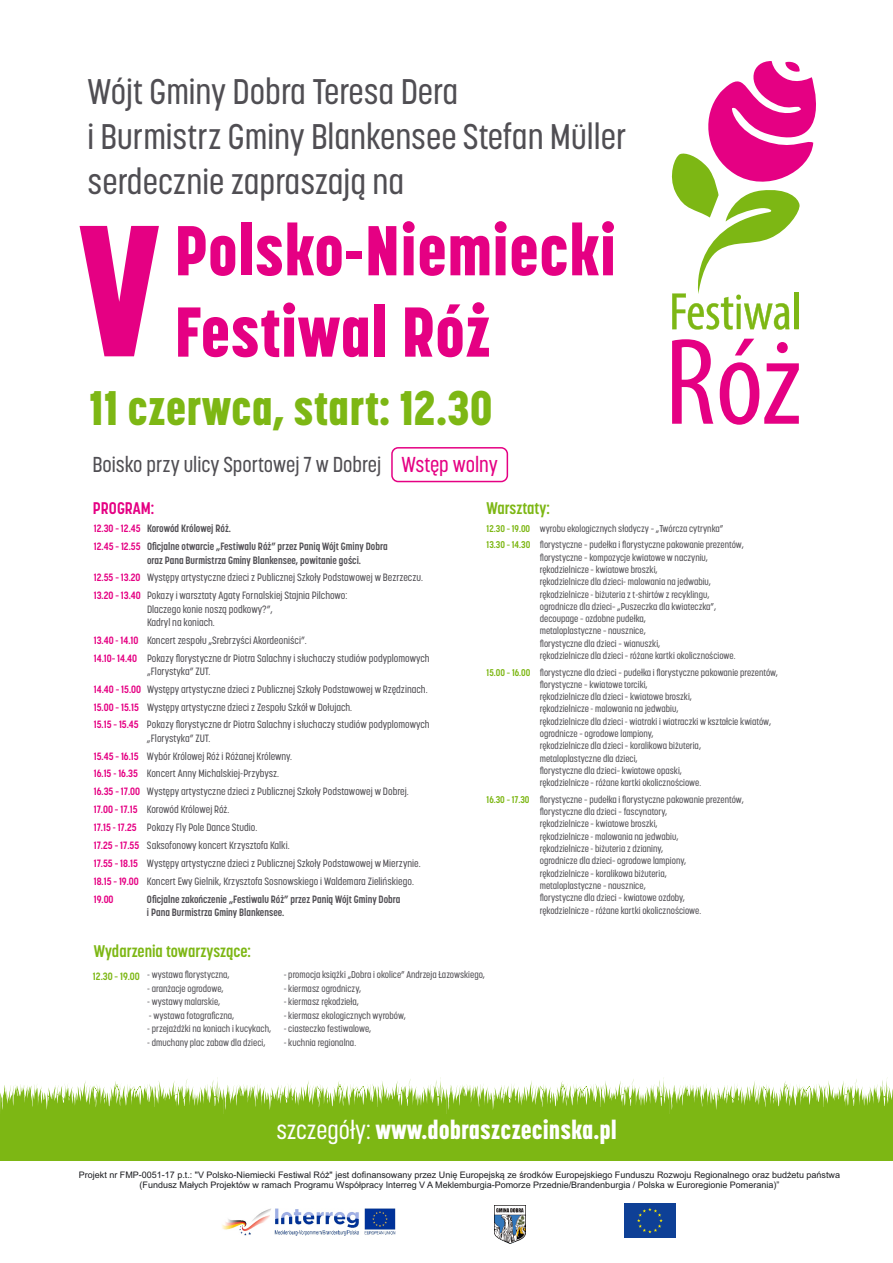
<style>
.page{position:relative;width:893px;height:1263px;background:#fff}
.page>*{position:absolute;margin:0;border:0;box-sizing:border-box;transform-origin:0 0}
.t1{font:800 184.65px "Korolev Condensed";color:#e50083}
.t2{font:800 69.68px "Korolev Condensed";color:#e50083}
.t3{font:800 48px "Korolev Condensed";color:#7db714}
.t4{font:500 35.33px/44.5px "Korolev Condensed";color:#504e53}
.t5{font:800 25.5px "Korolev Condensed";color:#fff}
.t6{font:500 21.45px "Korolev Condensed";color:#504e53}
.t7{font:700 16.73px "Korolev Condensed";color:#7db714}
.t8{font:700 16.73px "Korolev Condensed";color:#e50083}
.t9{font:500 10.5px/17.9px "Korolev Condensed";color:#504e53}
.t10{font:700 10.5px/17.9px "Korolev Condensed";color:#504e53}
.t11{font:500 9.75px/12.3px "Korolev Condensed";color:#504e53}
.t12{font:9px/10.1px "Arial";color:#1b1c20;text-align:center}
.s1{color:#e50083}
.s2{font-weight:700}
.s3{font-weight:700;color:#e50083}
.s4{font-weight:700;color:#7db714}
.s5{font-weight:700;font-size:10.5px;color:#7db714}
.s6{font-weight:500}
</style>
<div class="page">
<div style="left:0;top:1114px;width:893px;height:46px;background:#7db714"></div>
<svg style="left:0;top:1077px;width:893px;height:37px"></svg>
<svg style="left:672px;top:339px;width:41px;height:85px"></svg>
<svg style="left:720px;top:339px;width:79px;height:86px"></svg>
<svg style="left:671px;top:61px;width:145px;height:269px"></svg>
<div style="left:391px;top:447px;width:117px;height:35px;border:1px solid #e50083;border-radius:6px"></div>
<div style="left:624px;top:1203px;width:51px;height:34px;background:#0e4096"></div>
<svg style="left:637px;top:1208px;width:26px;height:25px"></svg>
<img style="left:222px;top:1208px;width:174px;height:27px">
<img style="left:495px;top:1205px;width:30px;height:38px">
<h3 class="t4" style="left:88px;top:71px;width:540px">Wójt Gminy Dobra Teresa Dera<br>i Burmistrz Gminy Blankensee Stefan Müller serdecznie zapraszają na</h3>
<h2 class="t2" style="left:174px;top:222px;width:444px">Polsko-Niemiecki</h2>
<h1 class="t1" style="left:78px;top:216px;width:83px">V</h1>
<h2 class="t2" style="left:174px;top:304px;width:318px">Festiwal Róż</h2>
<h3 class="t3" style="left:89px;top:389px;width:405px">11 czerwca, start: 12.30</h3>
<h3 class="t6" style="left:92px;top:454px;width:407px">Boisko przy ulicy Sportowej 7 w Dobrej <span class="s1">Wstęp wolny</span></h3>
<h3 class="t8" style="left:93px;top:500px;width:63px">PROGRAM:</h3>
<h3 class="t7" style="left:486px;top:500px;width:65px">Warsztaty:</h3>
<p class="t10" style="left:94px;top:520px;width:295px"><span class="s1">12.30 – 12.45</span> Korowód Królowej Róż.<br><span class="s1">12.45 – 12.55</span> Oficjalne otwarcie „Festiwalu Róż” przez Panią Wójt Gminy Dobra</p>
<p class="t9" style="left:94px;top:551px;width:331px;text-indent:53px"><span class="s2">oraz Pana Burmistrza Gminy Blankensee, powitanie gości.<br></span><span class="s3">12.55 – 13.20</span> Występy artystyczne dzieci z Publicznej Szkoły Podstawowej w Bezrzeczu.<br><span class="s3">13.20 – 13.40</span> Pokazy i warsztaty Agaty Fornalskiej Stajnia Pilchowo:</p>
<p class="t9" style="left:147px;top:603px;width:127px;line-height:13.3px">Dlaczego konie noszą podkowy?”,<br>Kadryl na koniach.</p>
<p class="t9" style="left:94px;top:631px;width:337px"><span class="s3">13.40 - 14.10</span> Koncert zespołu „Srebrzyści Akordeoniści”.<br><span class="s3">14.10– 14.40</span> Pokazy florystyczne dr Piotra Salachny i słuchaczy studiów podyplomowych</p>
<p class="t9" style="left:94px;top:663px;width:337px;text-indent:53px">„Florystyka” ZUT.<br><span class="s3">14.40 – 15.00</span> Występy artystyczne dzieci z Publicznej Szkoły Podstawowej w Rzędzinach.<br><span class="s3">15.00 – 15.15</span> Występy artystyczne dzieci z Zespołu Szkół w Dołujach.<br><span class="s3">15.15 – 15.45</span> Pokazy florystyczne dr Piotra Salachny i słuchaczy studiów podyplomowych</p>
<p class="t9" style="left:94px;top:729px;width:328px;text-indent:53px">„Florystyka” ZUT.<br><span class="s3">15.45 – 16.15</span> Wybór Królowej Róż i Różanej Królewny.<br><span class="s3">16.15 - 16.35</span> Koncert Anny Michalskiej-Przybysz.<br><span class="s3">16.35 – 17.00</span> Występy artystyczne dzieci z Publicznej Szkoły Podstawowej w Dobrej.<br><span class="s3">17.00 – 17.15</span> Korowód Królowej Róż.<br><span class="s3">17.15 - 17.25</span> Pokazy Fly Pole Dance Studio.<br><span class="s3">17.25 – 17.55</span> Saksofonowy koncert Krzysztofa Kalki.<br><span class="s3">17.55 – 18.15</span> Występy artystyczne dzieci z Publicznej Szkoły Podstawowej w Mierzynie.<br><span class="s3">18.15 – 19.00</span> Koncert Ewy Gielnik, Krzysztofa Sosnowskiego i Waldemara Zielińskiego.<br><span class="s3">19.00</span></p>
<p class="t10" style="left:147px;top:893px;width:255px;line-height:13.3px">Oficjalne zakończenie „Festiwalu Róż” przez Panią Wójt Gminy Dobra i Pana Burmistrza Gminy Blankensee.</p>
<h3 class="t7" style="left:94px;top:943px;width:159px">Wydarzenia towarzyszące:</h3>
<p class="t11" style="left:487px;top:520px;width:259px;line-height:16.6px"><span class="s4">12.30 – 19.00</span> wyrobu ekologicznych słodyczy – „Twórcza cytrynka”<br><span class="s4">13.30 – 14.30</span> florystyczne – pudełka i florystyczne pakowanie prezentów,</p>
<p class="t11" style="left:540px;top:551px;width:197px">florystyczne – kompozycje kwiatowe w naczyniu, rękodzielnicze – kwiatowe broszki,<br>rękodzielnicze dla dzieci- malowania na jedwabiu, rękodzielnicze - biżuteria z t-shirtów z recyklingu, ogrodnicze dla dzieci– „Puszeczka dla kwiateczka”, decoupage – ozdobne pudełka,<br>metaloplastyczne – nausznice,<br>florystyczne dla dzieci – wianuszki,<br>rękodzielnicze dla dzieci – różane kartki okolicznościowe.</p>
<p class="t11" style="left:540px;top:666px;width:240px;text-indent:-53px"><span class="s4">15.00 – 16.00</span> florystyczne dla dzieci – pudełka i florystyczne pakowanie prezentów, florystyczne – kwiatowe torciki,<br>rękodzielnicze dla dzieci – kwiatowe broszki,<br>rękodzielnicze - malowania na jedwabiu,<br>rękodzielnicze dla dzieci - wiatraki i wiatraczki w kształcie kwiatów, ogrodnicze – ogrodowe lampiony,<br>rękodzielnicze dla dzieci – koralikowa biżuteria,<br>metaloplastyczne dla dzieci,<br>florystyczne dla dzieci– kwiatowe opaski,<br>rękodzielnicze – różane kartki okolicznościowe.</p>
<p class="t11" style="left:540px;top:794px;width:205px;text-indent:-53px"><span class="s4">16.30 – 17.30</span> florystyczne – pudełka i florystyczne pakowanie prezentów, florystyczne dla dzieci – fascynatory,<br>rękodzielnicze – kwiatowe broszki,<br>rękodzielnicze - malowania na jedwabiu,<br>rękodzielnicze - biżuteria z dzianiny,<br>ogrodnicze dla dzieci– ogrodowe lampiony,<br>rękodzielnicze – koralikowa biżuteria,<br>metaloplastyczne – nausznice,<br>florystyczne dla dzieci – kwiatowe ozdoby,<br>rękodzielnicze – różane kartki okolicznościowe.</p>
<p class="t11" style="left:93px;top:969px;width:138px"><span class="s5">12.30 – 19.00</span> - wystawa florystyczna,</p>
<p class="t11" style="left:147px;top:982px;width:78px">- aranżacje ogrodowe,</p>
<p class="t11" style="left:147px;top:996px;width:75px">- wystawy malarskie,</p>
<p class="t11" style="left:149px;top:1009px;width:87px">- wystawa fotograficzna,</p>
<p class="t11" style="left:147px;top:1023px;width:125px">- przejażdżki na koniach i kucykach,</p>
<p class="t11" style="left:147px;top:1036px;width:120px">- dmuchany plac zabaw dla dzieci,</p>
<p class="t11" style="left:284px;top:969px;width:203px">- promocja książki „Dobra i okolice” Andrzeja Łazowskiego,</p>
<p class="t11" style="left:284px;top:982px;width:79px">- kiermasz ogrodniczy,</p>
<p class="t11" style="left:284px;top:996px;width:77px">- kiermasz rękodzieła,</p>
<p class="t11" style="left:284px;top:1009px;width:124px">- kiermasz ekologicznych wyrobów,</p>
<p class="t11" style="left:284px;top:1023px;width:89px">- ciasteczko festiwalowe,</p>
<p class="t11" style="left:284px;top:1036px;width:74px">- kuchnia regionalna.</p>
<h3 class="t5" style="left:276px;top:1120px;width:342px"><span class="s6">szczegóły:</span> www.dobraszczecinska.pl</h3>
<p class="t12" style="left:79px;top:1170px;width:763px">Projekt nr FMP-0051-17 p.t.: "V Polsko-Niemiecki Festiwal Róż" jest dofinansowany przez Unię Europejską ze środków Europejskiego Funduszu Rozwoju Regionalnego oraz budżetu państwa (Fundusz Małych Projektów w ramach Programu Współpracy Interreg V A Meklemburgia-Pomorze Przednie/Brandenburgia / Polska w Euroregionie Pomerania)”</p>
</div>
